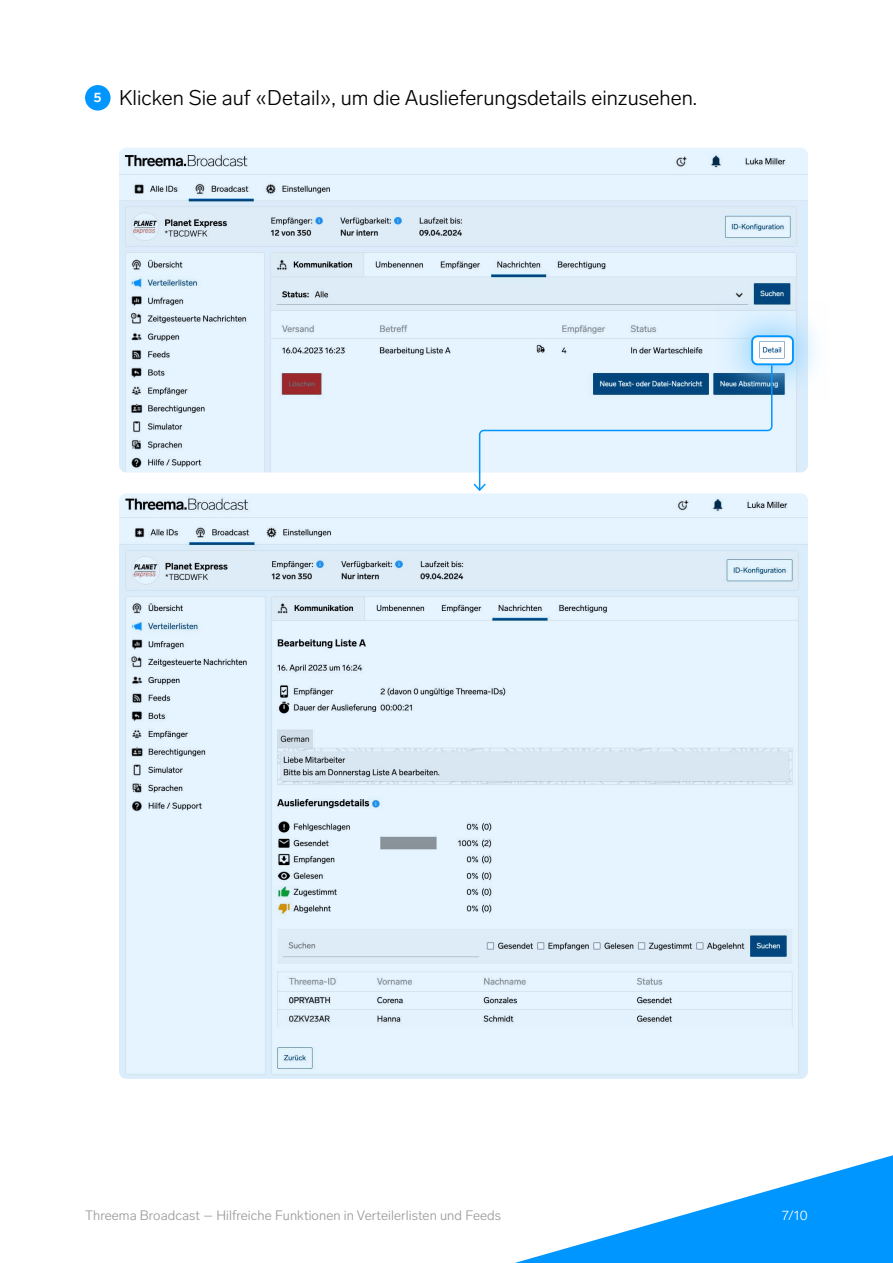
<style>
.page{position:relative;width:893px;height:1263px;background:#fff}
.page>*{position:absolute;margin:0;border:0;box-sizing:border-box;transform-origin:0 0}
.t1{font:300 21px "Lab Grotesque";color:#000}
.t2{font:300 13.5px "Lab Grotesque";letter-spacing:.005em;color:#999}
.t3{font:300 13.5px "Lab Grotesque";color:#fff}
.s1{font-weight:700;font-size:13.5px;color:#fff}
</style>
<div class="page">
<svg style="left:515px;top:1155px;width:378px;height:108px"></svg>
<div style="left:85px;top:85px;width:26px;height:26px;background:#0096ff;border-radius:50%"></div>
<img style="left:119px;top:148px;width:689px;height:324px">
<img style="left:119px;top:493px;width:689px;height:586px">
<svg style="left:716px;top:300px;width:100px;height:101px"></svg>
<img style="left:752px;top:336px;width:41px;height:28px">
<div style="left:751px;top:335px;width:43px;height:30px;border:2px solid #0096ff;border-radius:5px"></div>
<svg style="left:472px;top:364px;width:301px;height:127px"></svg>
<h1 class="t1" style="left:94px;top:86px;width:605px"><span class="s1">5</span> Klicken Sie auf «Detail», um die Auslieferungsdetails einzusehen.</h1>
<p class="t2" style="left:85px;top:1208px;width:418px">Threema Broadcast – Hilfreiche Funktionen in Verteilerlisten und Feeds</p>
<p class="t3" style="left:782px;top:1208px;width:27px">7/10</p>
</div>
